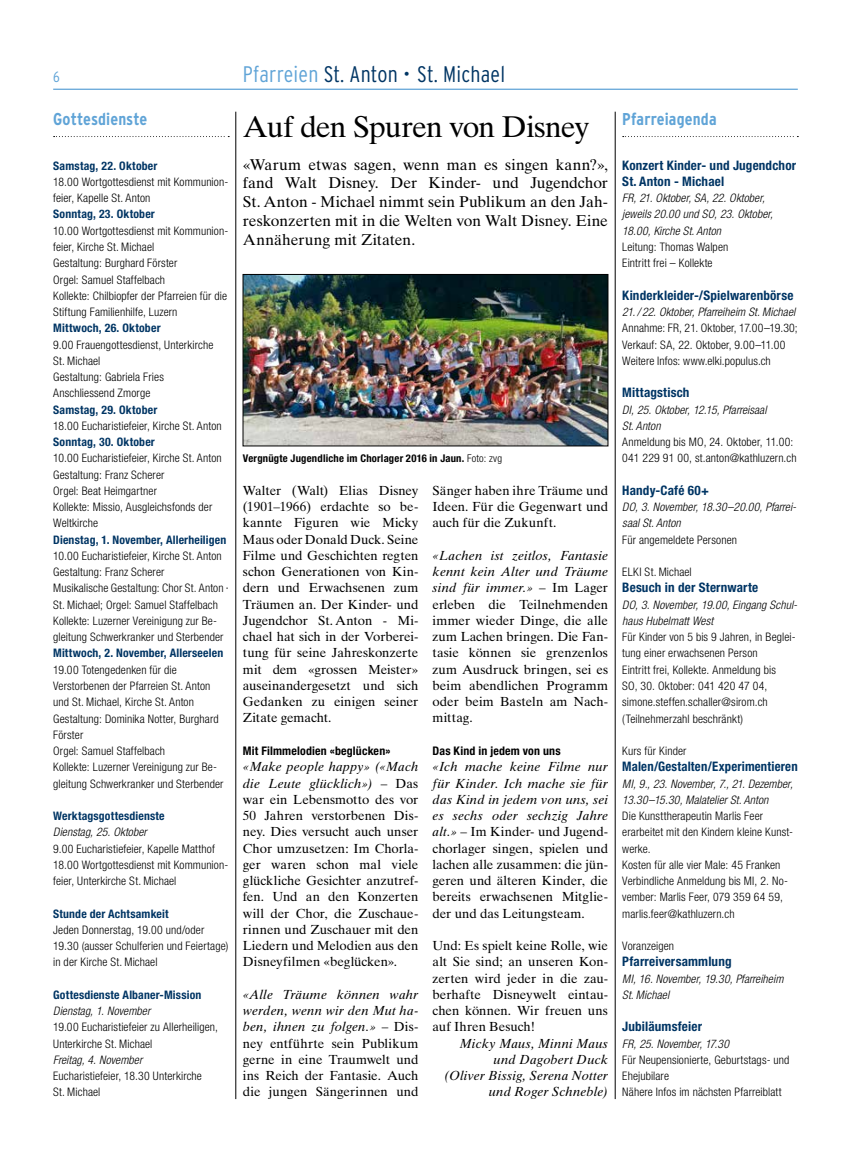
<style>
.page{position:relative;width:851px;height:1170px;background:#fff}
.page>*{position:absolute;margin:0;border:0;box-sizing:border-box;transform-origin:0 0}
.t1{font:30px "Times Ten LT Std";letter-spacing:-.03em;color:#000}
.t2{font:300 condensed 22.5px "Interstate";letter-spacing:.01em;color:#003564}
.t3{font:700 condensed 17.12px "Interstate";letter-spacing:.005em;color:#60a4d7}
.t4{font:15.62px/18.8px "Times Ten LT Std";letter-spacing:-.005em;color:#000;text-align:justify}
.t5{font:300 condensed 15px "Interstate";color:#60a4d7}
.t6{font:13.12px/16.2px "Times Ten LT Std";letter-spacing:-.005em;color:#000;text-align:justify}
.t7{font:700 condensed 13.12px/16.2px "Helvetica Neue LT Std";letter-spacing:.015em;color:#003564}
.t8{font:italic 13.12px/16.2px "Times Ten LT Std";letter-spacing:.01em;color:#000;text-align:right}
.t9{font:700 condensed 11.88px "Helvetica Neue LT Std";letter-spacing:.015em;color:#000}
.t10{font:300 condensed 11.75px/16.2px "Helvetica Neue LT Std";letter-spacing:.01em;color:#000}
.t11{font:italic 300 condensed 11.75px/16.2px "Helvetica Neue LT Std";letter-spacing:.01em;color:#000}
.t12{font:700 condensed 11.75px "Helvetica Neue LT Std";letter-spacing:.015em;color:#003564}
.t13{font:700 condensed 10.62px "Helvetica Neue LT Std";letter-spacing:.02em;color:#000}
.s1{color:#60a4d7}
.s2{font-weight:300}
.s3{font-style:italic}
</style>
<div class="page">
<hr style="left:53px;top:89px;width:744px;height:1px;background:#60a4d7">
<svg style="left:54px;top:136px;width:175px;height:1px"></svg>
<hr style="left:235px;top:112px;width:1px;height:986px;background:#000">
<hr style="left:615px;top:112px;width:1px;height:986px;background:#000">
<svg style="left:622px;top:136px;width:176px;height:1px"></svg>
<img style="left:245px;top:276px;width:361px;height:168px">
<div style="left:243px;top:274px;width:365px;height:172px;border:1px solid #000"></div>
<p class="t5" style="left:53px;top:68px;width:8px">6</p>
<h2 class="t2" style="left:243px;top:62px;width:264px"><span class="s1">Pfarreien</span> St. Anton • St. Michael</h2>
<h3 class="t3" style="left:53px;top:110px;width:96px">Gottesdienste</h3>
<p class="t12" style="left:53px;top:158px;width:106px">Samstag, 22. Oktober</p>
<p class="t10" style="left:53px;top:173px;width:177px">18.00 Wortgottesdienst mit Kommunion&shy;feier, Kapelle St. Anton</p>
<p class="t12" style="left:53px;top:207px;width:103px">Sonntag, 23. Oktober</p>
<p class="t10" style="left:53px;top:222px;width:177px">10.00 Wortgottesdienst mit Kommunion&shy;feier, Kirche St. Michael<br>Gestaltung: Burghard Förster<br>Orgel: Samuel Staffelbach<br>Kollekte: Chilbiopfer der Pfarreien für die Stiftung Familienhilfe, Luzern</p>
<p class="t12" style="left:53px;top:321px;width:109px">Mittwoch, 26. Oktober</p>
<p class="t10" style="left:53px;top:336px;width:162px">9.00 Frauengottesdienst, Unterkirche<br>St. Michael<br>Gestaltung: Gabriela Fries<br>Anschliessend Zmorge</p>
<p class="t12" style="left:53px;top:402px;width:106px">Samstag, 29. Oktober</p>
<p class="t10" style="left:53px;top:417px;width:170px">18.00 Eucharistiefeier, Kirche St. Anton</p>
<p class="t12" style="left:53px;top:435px;width:103px">Sonntag, 30. Oktober</p>
<p class="t10" style="left:53px;top:450px;width:170px">10.00 Eucharistiefeier, Kirche St. Anton<br>Gestaltung: Franz Scherer<br>Orgel: Beat Heimgartner<br>Kollekte: Missio, Ausgleichsfonds der<br>Weltkirche</p>
<p class="t12" style="left:53px;top:532px;width:175px">Dienstag, 1. November, Allerheiligen</p>
<p class="t10" style="left:53px;top:547px;width:177px">10.00 Eucharistiefeier, Kirche St. Anton Gestaltung: Franz Scherer<br>Musikalische Gestaltung: Chor St. Anton ∙ St. Michael; Orgel: Samuel Staffelbach Kollekte: Luzerner Vereinigung zur Be&shy;gleitung Schwerkranker und Sterbender</p>
<p class="t12" style="left:53px;top:646px;width:172px">Mittwoch, 2. November, Allerseelen</p>
<p class="t10" style="left:53px;top:661px;width:172px">19.00 Totengedenken für die<br>Verstorbenen der Pfarreien St. Anton und St. Michael, Kirche St. Anton<br>Gestaltung: Dominika Notter, Burghard<br>Förster<br>Orgel: Samuel Staffelbach<br>Kollekte: Luzerner Vereinigung zur Be&shy;gleitung Schwerkranker und Sterbender</p>
<p class="t12" style="left:53px;top:808px;width:113px">Werktagsgottesdienste</p>
<p class="t11" style="left:53px;top:824px;width:95px">Dienstag, 25. Oktober</p>
<p class="t10" style="left:53px;top:840px;width:177px">9.00 Eucharistiefeier, Kapelle Matthof<br>18.00 Wortgottesdienst mit Kommunion&shy;feier, Unterkirche St. Michael</p>
<p class="t12" style="left:53px;top:906px;width:117px">Stunde der Achtsamkeit</p>
<p class="t10" style="left:53px;top:921px;width:177px">Jeden Donnerstag, 19.00 und/oder<br>19.30 (ausser Schulferien und Feiertage) in der Kirche St. Michael</p>
<p class="t12" style="left:53px;top:987px;width:150px">Gottesdienste Albaner-Mission</p>
<p class="t11" style="left:53px;top:1003px;width:99px">Dienstag, 1. November</p>
<p class="t10" style="left:53px;top:1018px;width:166px">19.00 Eucharistiefeier zu Allerheiligen,<br>Unterkirche St. Michael</p>
<p class="t11" style="left:53px;top:1051px;width:91px">Freitag, 4. November</p>
<p class="t10" style="left:53px;top:1067px;width:150px">Eucharistiefeier, 18.30 Unterkirche<br>St. Michael</p>
<h1 class="t1" style="left:243px;top:109px;width:348px">Auf den Spuren von Disney</h1>
<h3 class="t4" style="left:243px;top:155px;width:366px">«Warum etwas sagen, wenn man es singen kann?», fand Walt Disney. Der Kinder- und Jugendchor St. Anton - Michael nimmt sein Publikum an den Jah&shy;reskonzerten mit in die Welten von Walt Disney. Eine Annäherung mit Zitaten.</h3>
<p class="t13" style="left:243px;top:452px;width:261px">Vergnügte Jugendliche im Chorlager 2016 in Jaun. <span class="s2">Foto: zvg</span></p>
<p class="t6" style="left:243px;top:482px;width:177px">Walter (Walt) Elias Disney (1901–1966) erdachte so be&shy;kannte Figuren wie Micky Maus oder Donald Duck. Seine Filme und Geschichten regten schon Generationen von Kin&shy;dern und Erwachsenen zum Träumen an. Der Kinder- und Jugendchor St. Anton - Mi&shy;chael hat sich in der Vorberei&shy;tung für seine Jahreskonzerte mit dem «grossen Meister» auseinandergesetzt und sich Gedanken zu einigen seiner Zitate gemacht.</p>
<p class="t9" style="left:243px;top:743px;width:149px">Mit Filmmelodien «beglücken»</p>
<p class="t6" style="left:243px;top:758px;width:177px"><span class="s3">«Make people happy» («Mach die Leute glücklich»)</span> – Das war ein Lebensmotto des vor 50 Jahren verstorbenen Dis&shy;ney. Dies versucht auch unser Chor umzusetzen: Im Chorla&shy;ger waren schon mal viele glückliche Gesichter anzutref&shy;fen. Und an den Konzerten will der Chor, die Zuschaue&shy;rinnen und Zuschauer mit den Liedern und Melodien aus den Disneyfilmen «beglücken».</p>
<p class="t6" style="left:243px;top:986px;width:177px"><span class="s3">«Alle Träume können wahr werden, wenn wir den Mut ha&shy;ben, ihnen zu folgen.»</span> – Dis&shy;ney entführte sein Publikum gerne in eine Traumwelt und ins Reich der Fantasie. Auch die jungen Sängerinnen und</p>
<p class="t6" style="left:432px;top:482px;width:177px">Sänger haben ihre Träume und Ideen. Für die Gegenwart und auch für die Zukunft.</p>
<p class="t6" style="left:432px;top:547px;width:177px"><span class="s3">«Lachen ist zeitlos, Fantasie kennt kein Alter und Träume sind für immer.»</span> – Im Lager erleben die Teilnehmenden immer wieder Dinge, die alle zum Lachen bringen. Die Fan&shy;tasie können sie grenzenlos zum Ausdruck bringen, sei es beim abendlichen Programm oder beim Basteln am Nach&shy;mittag.</p>
<p class="t9" style="left:432px;top:743px;width:130px">Das Kind in jedem von uns</p>
<p class="t6" style="left:432px;top:758px;width:177px"><span class="s3">«Ich mache keine Filme nur für Kinder. Ich mache sie für das Kind in jedem von uns, sei es sechs oder sechzig Jahre alt.»</span> – Im Kinder- und Jugend&shy;chorlager singen, spielen und lachen alle zusammen: die jün&shy;geren und älteren Kinder, die bereits erwachsenen Mitglie&shy;der und das Leitungsteam.</p>
<p class="t6" style="left:432px;top:937px;width:177px">Und: Es spielt keine Rolle, wie alt Sie sind; an unseren Kon&shy;zerten wird jeder in die zau&shy;berhafte Disneywelt eintau&shy;chen können. Wir freuen uns auf Ihren Besuch!</p>
<p class="t8" style="left:444px;top:1034px;width:165px">Micky Maus, Minni Maus und Dagobert Duck<br>(Oliver Bissig, Serena Notter und Roger Schneble)</p>
<h3 class="t3" style="left:622px;top:110px;width:96px">Pfarreiagenda</h3>
<p class="t7" style="left:622px;top:157px;width:175px">Konzert Kinder- und Jugendchor<br>St. Anton - Michael</p>
<p class="t11" style="left:622px;top:190px;width:152px">FR, 21. Oktober, SA, 22. Oktober, jeweils 20.00 und SO, 23. Oktober,<br>18.00, Kirche St. Anton</p>
<p class="t10" style="left:622px;top:238px;width:108px">Leitung: Thomas Walpen<br>Eintritt frei – Kollekte</p>
<p class="t7" style="left:622px;top:287px;width:173px">Kinderkleider-/Spielwarenbörse</p>
<p class="t11" style="left:622px;top:304px;width:174px">21. / 22. Oktober, Pfarreiheim St. Michael</p>
<p class="t10" style="left:622px;top:320px;width:177px">Annahme: FR, 21. Oktober, 17.00–19.30;<br>Verkauf: SA, 22. Oktober, 9.00–11.00<br>Weitere Infos: www.elki.populus.ch</p>
<p class="t7" style="left:622px;top:384px;width:69px">Mittagstisch</p>
<p class="t11" style="left:622px;top:401px;width:146px">DI, 25. Oktober, 12.15, Pfarreisaal<br>St. Anton</p>
<p class="t10" style="left:622px;top:433px;width:176px">Anmeldung bis MO, 24. Oktober, 11.00:<br>041 229 91 00, st.anton@kathluzern.ch</p>
<p class="t7" style="left:622px;top:482px;width:88px">Handy-Café 60+</p>
<p class="t11" style="left:622px;top:499px;width:175px">DO, 3. November, 18.30–20.00, Pfarrei&shy;saal St. Anton</p>
<p class="t10" style="left:622px;top:531px;width:116px">Für angemeldete Personen</p>
<p class="t10" style="left:622px;top:563px;width:71px">ELKI St. Michael</p>
<p class="t7" style="left:622px;top:579px;width:137px">Besuch in der Sternwarte</p>
<p class="t11" style="left:622px;top:596px;width:176px">DO, 3. November, 19.00, Eingang Schul&shy;haus Hubelmatt West</p>
<p class="t10" style="left:622px;top:628px;width:175px">Für Kinder von 5 bis 9 Jahren, in Beglei&shy;tung einer erwachsenen Person<br>Eintritt frei, Kollekte. Anmeldung bis<br>SO, 30. Oktober: 041 420 47 04, simone.steffen.schaller@sirom.ch (Teilnehmerzahl beschränkt)</p>
<p class="t10" style="left:622px;top:742px;width:66px">Kurs für Kinder</p>
<p class="t7" style="left:622px;top:758px;width:177px">Malen/Gestalten/Experimentieren</p>
<p class="t11" style="left:622px;top:775px;width:172px">MI, 9., 23. November, 7., 21. Dezember,<br>13.30–15.30, Malatelier St. Anton</p>
<p class="t10" style="left:622px;top:807px;width:172px">Die Kunsttherapeutin Marlis Feer erarbeitet mit den Kindern kleine Kunst&shy;werke.<br>Kosten für alle vier Male: 45 Franken<br>Verbindliche Anmeldung bis MI, 2. No&shy;vember: Marlis Feer, 079 359 64 59, marlis.feer@kathluzern.ch</p>
<p class="t10" style="left:622px;top:937px;width:53px">Voranzeigen</p>
<p class="t7" style="left:622px;top:953px;width:111px">Pfarreiversammlung</p>
<p class="t11" style="left:622px;top:970px;width:163px">MI, 16. November, 19.30, Pfarreiheim<br>St. Michael</p>
<p class="t7" style="left:622px;top:1018px;width:81px">Jubiläumsfeier</p>
<p class="t11" style="left:622px;top:1035px;width:108px">FR, 25. November, 17.30</p>
<p class="t10" style="left:622px;top:1051px;width:169px">Für Neupensionierte, Geburtstags- und<br>Ehejubilare<br>Nähere Infos im nächsten Pfarreiblatt</p>
</div>
